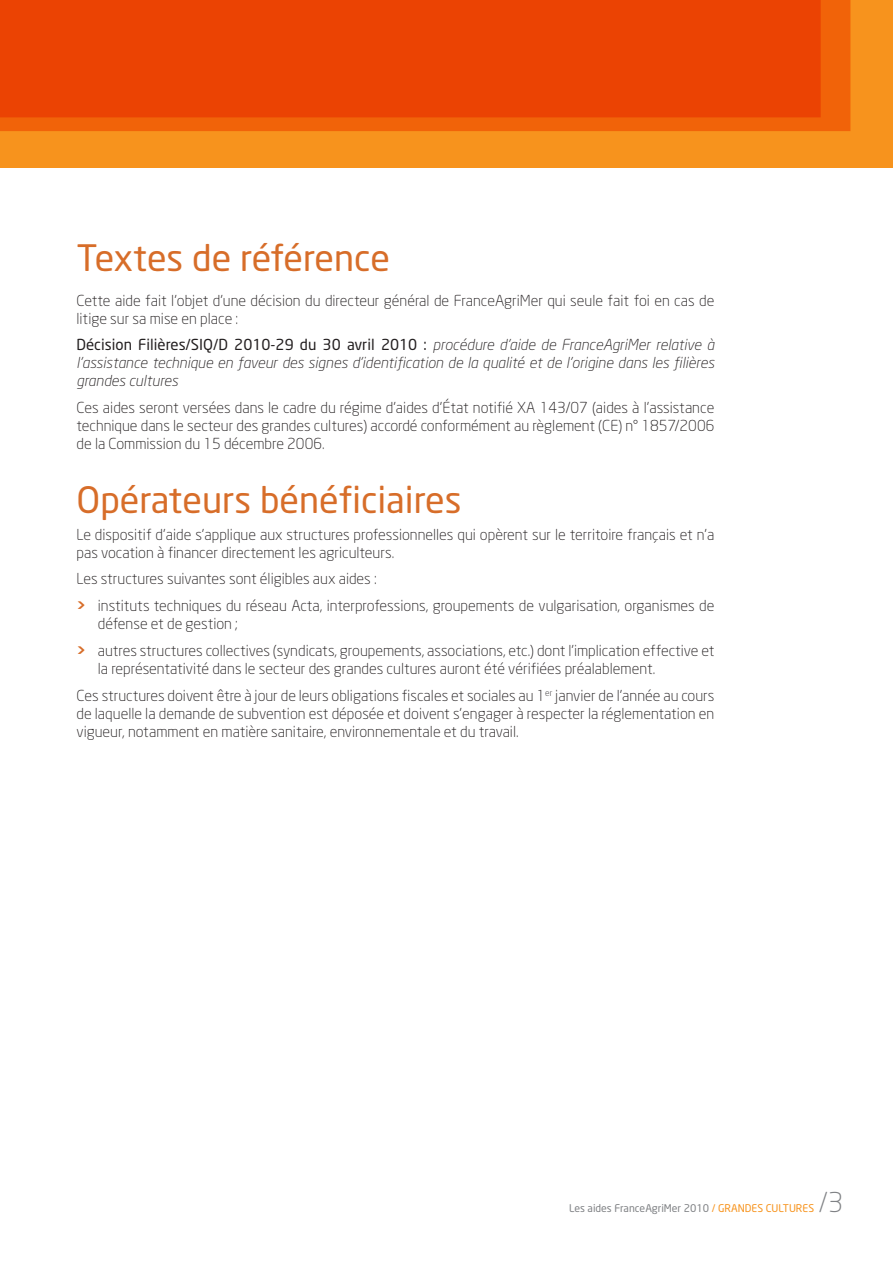
<style>
.page{position:relative;width:893px;height:1263px;background:#fff}
.page>*{position:absolute;margin:0;border:0;box-sizing:border-box;transform-origin:0 0}
.t1{font:36px "Neo Sans";color:#d76d29}
.t2{font:300 27px "Neo Sans";color:#808285}
.t3{font:300 15px/18px "Neo Sans";color:#231f20}
.t4{font:italic 300 15px/18px "Neo Sans";color:#231f20;text-align:justify}
.t5{font:10.5px "Neo Sans";color:#808285}
.s1{font-weight:400;font-style:normal}
.s2{font-weight:700;color:#d76d29}
.s3{color:#f7931d}
</style>
<div class="page">
<div style="left:0;top:0;width:893px;height:167px;background:#f7931d"></div>
<svg style="left:0;top:0;width:850px;height:131px;fill:#eb4303"></svg>
<h1 class="t1" style="left:77px;top:235px;width:315px">Textes de référence</h1>
<p class="t3" style="left:77px;top:291px;width:639px">Cette aide fait l’objet d’une décision du directeur général de FranceAgriMer qui seule fait foi en cas de litige sur sa mise en place :</p>
<p class="t4" style="left:77px;top:336px;width:639px"><span class="s1">Décision Filières/SIQ/D 2010-29 du 30 avril 2010 :</span> procédure d’aide de FranceAgriMer relative à l’assistance technique en faveur des signes d’identification de la qualité et de l’origine dans les filières grandes cultures</p>
<p class="t3" style="left:77px;top:398px;width:639px;text-align:justify">Ces aides seront versées dans le cadre du régime d’aides d’État notifié XA 143/07 (aides à l’assistance technique dans le secteur des grandes cultures) accordé conformément au règlement (CE) n° 1857/2006 de la Commission du 15 décembre 2006.</p>
<h1 class="t1" style="left:77px;top:478px;width:387px">Opérateurs bénéficiaires</h1>
<p class="t3" style="left:77px;top:525px;width:639px">Le dispositif d’aide s’applique aux structures professionnelles qui opèrent sur le territoire français et n’a pas vocation à financer directement les agriculteurs.</p>
<p class="t3" style="left:77px;top:565px;width:639px;line-height:27px">Les structures suivantes sont éligibles aux aides :<br><span class="s2">&gt;</span> instituts techniques du réseau Acta, interprofessions, groupements de vulgarisation, organismes de</p>
<p class="t3" style="left:77px;top:610px;width:639px;line-height:27px;text-indent:21px">défense et de gestion ;<br><span class="s2">&gt;</span> autres structures collectives (syndicats, groupements, associations, etc.) dont l’implication effective et</p>
<p class="t3" style="left:77px;top:655px;width:639px;line-height:26.5px;text-indent:21px">la représentativité dans le secteur des grandes cultures auront été vérifiées préalablement.<br>Ces structures doivent être à jour de leurs obligations fiscales et sociales au 1<sup>er</sup> janvier de l’année au cours</p>
<p class="t3" style="left:77px;top:704px;width:639px">de laquelle la demande de subvention est déposée et doivent s’engager à respecter la réglementation en vigueur, notamment en matière sanitaire, environnementale et du travail.</p>
<h2 class="t2" style="left:819px;top:1186px;width:26px">/3</h2>
<p class="t5" style="left:569px;top:1201px;width:245px">Les aides FranceAgriMer 2010 <span class="s3">/ Grandes Cultures</span></p>
</div>
